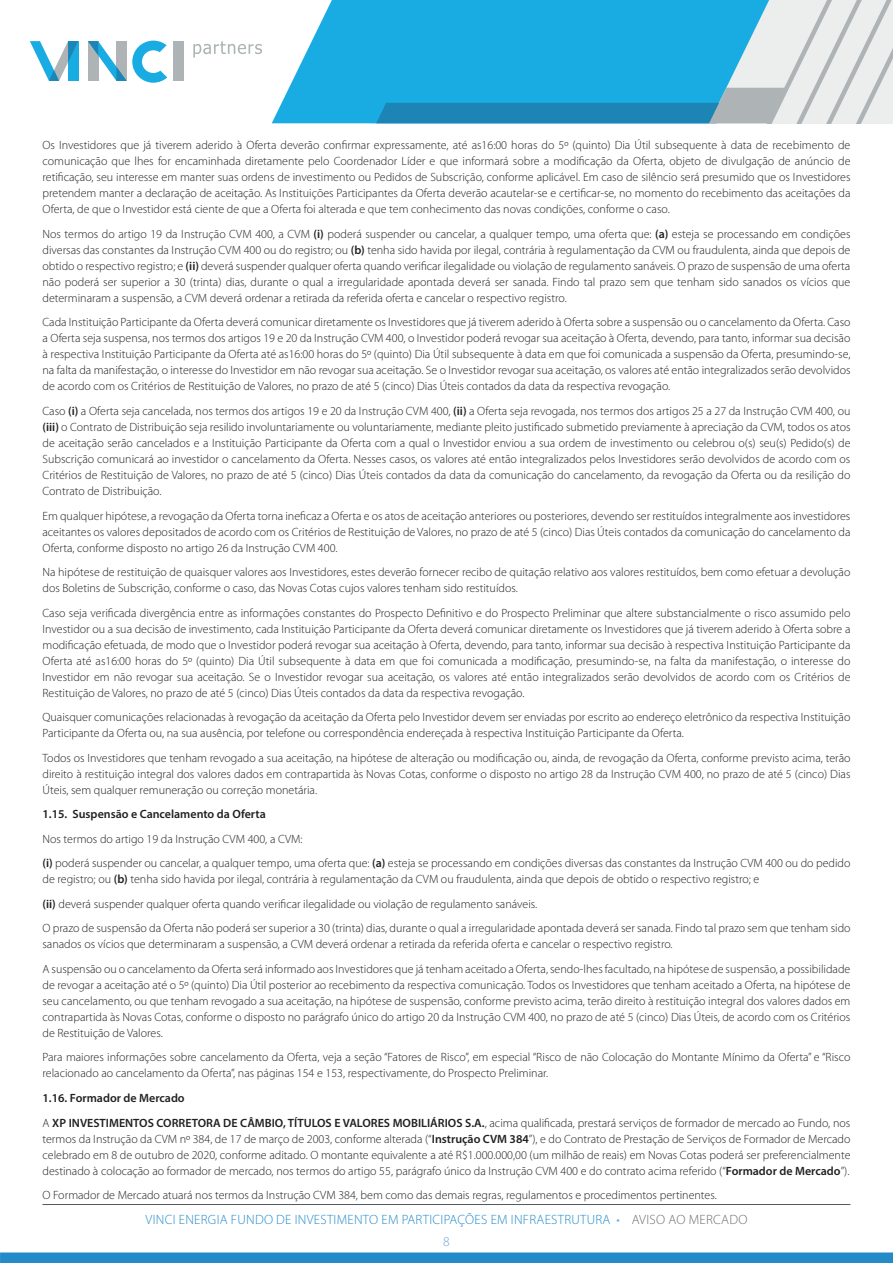
<style>
.page{position:relative;width:893px;height:1263px;background:#fff}
.page>*{position:absolute;margin:0;border:0;box-sizing:border-box;transform-origin:0 0}
.t1{font:300 13.5px/21.8px "Myriad Pro";letter-spacing:.02em;color:#248bc8;text-align:center}
.t2{font:300 12px/16px "Myriad Pro";color:#231f20;text-align:justify}
.t3{font:600 12px/24.5px "Myriad Pro";color:#231f20}
.s1{font-weight:600}
.s2{font-weight:300}
.s3{color:#6fa6d5}
.s4{color:#6c6d70}
</style>
<div class="page">
<div style="left:0;top:1252px;width:893px;height:11px;background:#248bc8"></div>
<hr style="left:43px;top:1204px;width:807px;height:1px;background:#57585a">
<svg style="left:272px;top:0;width:104px;height:123px;fill:#18ace3"></svg>
<svg style="left:376px;top:0;width:516px;height:123px;background:#52b7dd"></svg>
<div style="left:173px;top:41px;width:11px;height:40px;background:#aeb4b6"></div>
<svg style="left:30px;top:41px;width:48px;height:40px"></svg>
<svg style="left:88px;top:41px;width:79px;height:42px"></svg>
<svg style="left:193px;top:41px;width:69px;height:17px"></svg>
<p class="t2" style="left:43px;top:137px;width:809px">Os Investidores que já tiverem aderido à Oferta deverão confirmar expressamente, até as16:00 horas do 5º (quinto) Dia Útil subsequente à data de recebimento de comunicação que lhes for encaminhada diretamente pelo Coordenador Líder e que informará sobre a modificação da Oferta, objeto de divulgação de anúncio de retificação, seu interesse em manter suas ordens de investimento ou Pedidos de Subscrição, conforme aplicável. Em caso de silêncio será presumido que os Investidores pretendem manter a declaração de aceitação. As Instituições Participantes da Oferta deverão acautelar-se e certificar-se, no momento do recebimento das aceitações da Oferta, de que o Investidor está ciente de que a Oferta foi alterada e que tem conhecimento das novas condições, conforme o caso.</p>
<p class="t2" style="left:43px;top:226px;width:809px">Nos termos do artigo 19 da Instrução CVM 400, a CVM <span class="s1">(i)</span> poderá suspender ou cancelar, a qualquer tempo, uma oferta que: <span class="s1">(a)</span> esteja se processando em condições diversas das constantes da Instrução CVM 400 ou do registro; ou <span class="s1">(b)</span> tenha sido havida por ilegal, contrária à regulamentação da CVM ou fraudulenta, ainda que depois de obtido o respectivo registro; e <span class="s1">(ii)</span> deverá suspender qualquer oferta quando verificar ilegalidade ou violação de regulamento sanáveis. O prazo de suspensão de uma oferta não poderá ser superior a 30 (trinta) dias, durante o qual a irregularidade apontada deverá ser sanada. Findo tal prazo sem que tenham sido sanados os vícios que determinaram a suspensão, a CVM deverá ordenar a retirada da referida oferta e cancelar o respectivo registro.</p>
<p class="t2" style="left:43px;top:315px;width:809px">Cada Instituição Participante da Oferta deverá comunicar diretamente os Investidores que já tiverem aderido à Oferta sobre a suspensão ou o cancelamento da Oferta. Caso a Oferta seja suspensa, nos termos dos artigos 19 e 20 da Instrução CVM 400, o Investidor poderá revogar sua aceitação à Oferta, devendo, para tanto, informar sua decisão à respectiva Instituição Participante da Oferta até as16:00 horas do 5º (quinto) Dia Útil subsequente à data em que foi comunicada a suspensão da Oferta, presumindo-se, na falta da manifestação, o interesse do Investidor em não revogar sua aceitação. Se o Investidor revogar sua aceitação, os valores até então integralizados serão devolvidos de acordo com os Critérios de Restituição de Valores, no prazo de até 5 (cinco) Dias Úteis contados da data da respectiva revogação.</p>
<p class="t2" style="left:43px;top:403px;width:809px">Caso <span class="s1">(i)</span> a Oferta seja cancelada, nos termos dos artigos 19 e 20 da Instrução CVM 400, <span class="s1">(ii)</span> a Oferta seja revogada, nos termos dos artigos 25 a 27 da Instrução CVM 400, ou <span class="s1">(iii)</span> o Contrato de Distribuição seja resilido involuntariamente ou voluntariamente, mediante pleito justificado submetido previamente à apreciação da CVM, todos os atos de aceitação serão cancelados e a Instituição Participante da Oferta com a qual o Investidor enviou a sua ordem de investimento ou celebrou o(s) seu(s) Pedido(s) de Subscrição comunicará ao investidor o cancelamento da Oferta. Nesses casos, os valores até então integralizados pelos Investidores serão devolvidos de acordo com os Critérios de Restituição de Valores, no prazo de até 5 (cinco) Dias Úteis contados da data da comunicação do cancelamento, da revogação da Oferta ou da resilição do Contrato de Distribuição.</p>
<p class="t2" style="left:43px;top:508px;width:809px">Em qualquer hipótese, a revogação da Oferta torna ineficaz a Oferta e os atos de aceitação anteriores ou posteriores, devendo ser restituídos integralmente aos investidores aceitantes os valores depositados de acordo com os Critérios de Restituição de Valores, no prazo de até 5 (cinco) Dias Úteis contados da comunicação do cancelamento da Oferta, conforme disposto no artigo 26 da Instrução CVM 400.</p>
<p class="t2" style="left:43px;top:564px;width:809px">Na hipótese de restituição de quaisquer valores aos Investidores, estes deverão fornecer recibo de quitação relativo aos valores restituídos, bem como efetuar a devolução dos Boletins de Subscrição, conforme o caso, das Novas Cotas cujos valores tenham sido restituídos.</p>
<p class="t2" style="left:43px;top:605px;width:809px">Caso seja verificada divergência entre as informações constantes do Prospecto Definitivo e do Prospecto Preliminar que altere substancialmente o risco assumido pelo Investidor ou a sua decisão de investimento, cada Instituição Participante da Oferta deverá comunicar diretamente os Investidores que já tiverem aderido à Oferta sobre a modificação efetuada, de modo que o Investidor poderá revogar sua aceitação à Oferta, devendo, para tanto, informar sua decisão à respectiva Instituição Participante da Oferta até as16:00 horas do 5º (quinto) Dia Útil subsequente à data em que foi comunicada a modificação, presumindo-se, na falta da manifestação, o interesse do Investidor em não revogar sua aceitação. Se o Investidor revogar sua aceitação, os valores até então integralizados serão devolvidos de acordo com os Critérios de Restituição de Valores, no prazo de até 5 (cinco) Dias Úteis contados da data da respectiva revogação.</p>
<p class="t2" style="left:43px;top:709px;width:809px">Quaisquer comunicações relacionadas à revogação da aceitação da Oferta pelo Investidor devem ser enviadas por escrito ao endereço eletrônico da respectiva Instituição<br>Participante da Oferta ou, na sua ausência, por telefone ou correspondência endereçada à respectiva Instituição Participante da Oferta.</p>
<p class="t2" style="left:43px;top:750px;width:809px">Todos os Investidores que tenham revogado a sua aceitação, na hipótese de alteração ou modificação ou, ainda, de revogação da Oferta, conforme previsto acima, terão direito à restituição integral dos valores dados em contrapartida às Novas Cotas, conforme o disposto no artigo 28 da Instrução CVM 400, no prazo de até 5 (cinco) Dias Úteis, sem qualquer remuneração ou correção monetária.</p>
<p class="t3" style="left:43px;top:802px;width:225px">1.15. Suspensão e Cancelamento da Oferta</p>
<p class="t2" style="left:43px;top:827px;width:809px;line-height:24.5px">Nos termos do artigo 19 da Instrução CVM 400, a CVM:<br><span class="s1">(i)</span> poderá suspender ou cancelar, a qualquer tempo, uma oferta que: <span class="s1">(a)</span> esteja se processando em condições diversas das constantes da Instrução CVM 400 ou do pedido</p>
<p class="t2" style="left:43px;top:867px;width:810px;line-height:24.5px;text-align:left">de registro; ou <span class="s1">(b)</span> tenha sido havida por ilegal, contrária à regulamentação da CVM ou fraudulenta, ainda que depois de obtido o respectivo registro; e<br><span class="s1">(ii)</span> deverá suspender qualquer oferta quando verificar ilegalidade ou violação de regulamento sanáveis.<br>O prazo de suspensão da Oferta não poderá ser superior a 30 (trinta) dias, durante o qual a irregularidade apontada deverá ser sanada. Findo tal prazo sem que tenham sido</p>
<p class="t2" style="left:43px;top:932px;width:809px;line-height:24.5px">sanados os vícios que determinaram a suspensão, a CVM deverá ordenar a retirada da referida oferta e cancelar o respectivo registro.<br>A suspensão ou o cancelamento da Oferta será informado aos Investidores que já tenham aceitado a Oferta, sendo-lhes facultado, na hipótese de suspensão, a possibilidade</p>
<p class="t2" style="left:43px;top:977px;width:809px">de revogar a aceitação até o 5º (quinto) Dia Útil posterior ao recebimento da respectiva comunicação. Todos os Investidores que tenham aceitado a Oferta, na hipótese de seu cancelamento, ou que tenham revogado a sua aceitação, na hipótese de suspensão, conforme previsto acima, terão direito à restituição integral dos valores dados em contrapartida às Novas Cotas, conforme o disposto no parágrafo único do artigo 20 da Instrução CVM 400, no prazo de até 5 (cinco) Dias Úteis, de acordo com os Critérios de Restituição de Valores.</p>
<p class="t2" style="left:43px;top:1050px;width:809px">Para maiores informações sobre cancelamento da Oferta, veja a seção “Fatores de Risco”, em especial “Risco de não Colocação do Montante Mínimo da Oferta” e “Risco relacionado ao cancelamento da Oferta”, nas páginas 154 e 153, respectivamente, do Prospecto Preliminar.</p>
<p class="t3" style="left:43px;top:1085px;width:809px">1.16. Formador de Mercado<br><span class="s2">A</span> XP INVESTIMENTOS CORRETORA DE CÂMBIO, TÍTULOS E VALORES MOBILIÁRIOS S.A.<span class="s2">, acima qualificada, prestará serviços de formador de mercado ao Fundo, nos</span></p>
<p class="t2" style="left:43px;top:1131px;width:809px">termos da Instrução da CVM nº 384, de 17 de março de 2003, conforme alterada (“<span class="s1">Instrução CVM 384</span>”), e do Contrato de Prestação de Serviços de Formador de Mercado celebrado em 8 de outubro de 2020, conforme aditado. O montante equivalente a até R$1.000.000,00 (um milhão de reais) em Novas Cotas poderá ser preferencialmente destinado à colocação ao formador de mercado, nos termos do artigo 55, parágrafo único da Instrução CVM 400 e do contrato acima referido (“<span class="s1">Formador de Mercado</span>”).</p>
<p class="t2" style="left:43px;top:1187px;width:676px">O Formador de Mercado atuará nos termos da Instrução CVM 384, bem como das demais regras, regulamentos e procedimentos pertinentes.</p>
<p class="t1" style="left:146px;top:1209px;width:603px">VINCI ENERGIA FUNDO DE INVESTIMENTO EM PARTICIPAÇÕES EM INFRAESTRUTURA <span class="s3">•</span> <span class="s4">AVISO AO MERCADO<br></span><span class="s3">8</span></p>
</div>
